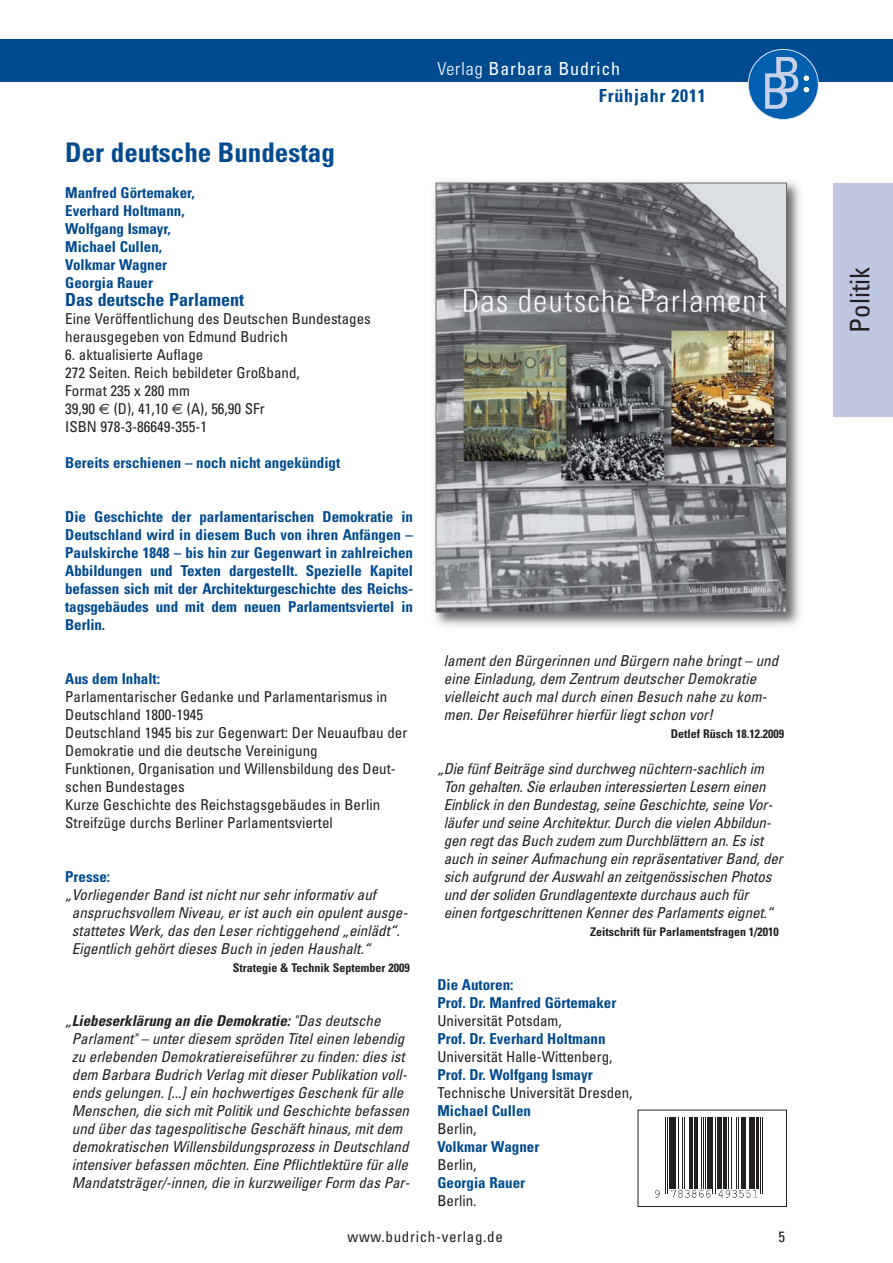
<style>
.page{position:relative;width:893px;height:1263px;background:#fff}
.page>*{position:absolute;margin:0;border:0;box-sizing:border-box;transform-origin:0 0}
.t1{font:700 condensed 27px "Univers";color:#004a8f}
.t2{font:condensed 27px "Univers";color:#231f20}
.t3{font:condensed 18px/26.4px "Univers";letter-spacing:.045em;color:#fff}
.t4{font:700 condensed 18px "Univers";color:#004a8f}
.t5{font:italic condensed 15px/18px "Univers";color:#231f20}
.t6{font:condensed 15px/18px "Univers";color:#231f20}
.t7{font:700 condensed 15px/18px "Univers";color:#004a8f}
.t8{font:condensed 15px "Univers";letter-spacing:.045em;color:#231f20}
.t9{font:700 condensed 12px "Univers";color:#231f20}
.s1{font-family:"Euro Sans";font-stretch:normal}
.s2{font-weight:700}
.s3{font-weight:300}
.s4{font-weight:700;color:#004a8f}
</style>
<div class="page">
<div style="left:0;top:39px;width:893px;height:43px;background:#004a8f"></div>
<div style="left:748px;top:49px;width:70px;height:70px;background:#0060af;border-radius:50%"></div>
<div style="left:748px;top:49px;width:71px;height:71px;border:1px solid #e0e5f3;border-radius:50%"></div>
<svg style="left:804px;top:87px;width:5px;height:5px"></svg>
<svg style="left:804px;top:75px;width:5px;height:6px"></svg>
<svg style="left:765px;top:57px;width:33px;height:52px"></svg>
<div style="left:833px;top:183px;width:60px;height:234px;background:#bfc6e0"></div>
<img style="left:434px;top:181px;width:366px;height:446px">
<img style="left:438px;top:185px;width:347px;height:425px">
<div style="left:436px;top:183px;width:351px;height:429px;border:1px solid #6d6e70"></div>
<hr style="left:665px;top:1117px;width:1px;height:77px;background:#231f20">
<hr style="left:667px;top:1117px;width:1px;height:77px;background:#231f20">
<hr style="left:669px;top:1117px;width:3px;height:72px;background:#231f20">
<hr style="left:673px;top:1117px;width:2px;height:72px;background:#231f20">
<hr style="left:678px;top:1117px;width:1px;height:72px;background:#231f20">
<hr style="left:682px;top:1117px;width:1px;height:72px;background:#231f20">
<hr style="left:684px;top:1117px;width:1px;height:72px;background:#231f20">
<hr style="left:689px;top:1117px;width:1px;height:72px;background:#231f20">
<hr style="left:691px;top:1117px;width:2px;height:72px;background:#231f20">
<hr style="left:694px;top:1117px;width:3px;height:72px;background:#231f20">
<hr style="left:701px;top:1117px;width:1px;height:72px;background:#231f20">
<hr style="left:703px;top:1117px;width:1px;height:72px;background:#231f20">
<hr style="left:705px;top:1117px;width:1px;height:72px;background:#231f20">
<hr style="left:707px;top:1117px;width:4px;height:72px;background:#231f20">
<hr style="left:712px;top:1117px;width:1px;height:77px;background:#231f20">
<hr style="left:715px;top:1117px;width:1px;height:77px;background:#231f20">
<hr style="left:717px;top:1117px;width:1px;height:72px;background:#231f20">
<hr style="left:719px;top:1117px;width:3px;height:72px;background:#231f20">
<hr style="left:724px;top:1117px;width:3px;height:72px;background:#231f20">
<hr style="left:728px;top:1117px;width:1px;height:72px;background:#231f20">
<hr style="left:731px;top:1117px;width:1px;height:72px;background:#231f20">
<hr style="left:736px;top:1117px;width:1px;height:72px;background:#231f20">
<hr style="left:738px;top:1117px;width:1px;height:72px;background:#231f20">
<hr style="left:741px;top:1117px;width:3px;height:72px;background:#231f20">
<hr style="left:745px;top:1117px;width:1px;height:72px;background:#231f20">
<hr style="left:749px;top:1117px;width:3px;height:72px;background:#231f20">
<hr style="left:753px;top:1117px;width:2px;height:72px;background:#231f20">
<hr style="left:757px;top:1117px;width:2px;height:72px;background:#231f20">
<hr style="left:760px;top:1117px;width:1px;height:77px;background:#231f20">
<hr style="left:762px;top:1117px;width:1px;height:77px;background:#231f20">
<svg style="left:655px;top:1190px;width:5px;height:8px"></svg>
<svg style="left:671px;top:1190px;width:39px;height:8px"></svg>
<svg style="left:719px;top:1190px;width:38px;height:8px"></svg>
<div style="left:638px;top:1110px;width:149px;height:97px;border:1px solid #231f20"></div>
<h1 class="t1" style="left:65px;top:143px;width:271px">Der deutsche Bundestag</h1>
<p class="t7" style="left:65px;top:185px;width:131px">Manfred Görtemaker,<br>Everhard Holtmann,<br>Wolfgang Ismayr,<br>Michael Cullen,<br>Volkmar Wagner<br>Georgia Rauer</p>
<p class="t4" style="left:65px;top:293px;width:180px">Das deutsche Parlament</p>
<p class="t6" style="left:65px;top:311px;width:307px">Eine Veröffentlichung des Deutschen Bundestages herausgegeben von Edmund Budrich</p>
<p class="t6" style="left:65px;top:347px;width:236px">6. aktualisierte Auflage<br>272 Seiten. Reich bebildeter Großband,<br>Format 235 x 280 mm<br>39,90 <span class="s1">€</span> (D), 41,10 <span class="s1">€</span> (A), 56,90 SFr<br>ISBN 978-3-86649-355-1</p>
<p class="t7" style="left:65px;top:455px;width:276px">Bereits erschienen – noch nicht angekündigt</p>
<p class="t7" style="left:65px;top:509px;width:349px;text-align:justify">Die Geschichte der parlamentarischen Demokratie in Deutschland wird in diesem Buch von ihren Anfängen – Paulskirche 1848 – bis hin zur Gegenwart in zahlreichen Abbildungen und Texten dargestellt. Spezielle Kapitel befassen sich mit der Architekturgeschichte des Reichs&shy;tagsgebäudes und mit dem neuen Parlamentsviertel in Berlin.</p>
<p class="t7" style="left:65px;top:671px;width:96px">Aus dem Inhalt:</p>
<p class="t6" style="left:65px;top:689px;width:344px">Parlamentarischer Gedanke und Parlamentarismus in Deutschland 1800-1945<br>Deutschland 1945 bis zur Gegenwart: Der Neuaufbau der Demokratie und die deutsche Vereinigung<br>Funktionen, Organisation und Willensbildung des Deut&shy;schen Bundestages<br>Kurze Geschichte des Reichstagsgebäudes in Berlin Streifzüge durchs Berliner Parlamentsviertel</p>
<p class="t7" style="left:65px;top:869px;width:46px">Presse:</p>
<p class="t5" style="left:72px;top:887px;width:340px;text-indent:-7px">„VorliegenderBand istnichtnursehrinformativ auf anspruchsvollem Niveau,eristauch ein opulentausge&shy;stattetes Werk,das den Leserrichtiggehend „einlädt“.<br>Eigentlich gehörtdieses Buch in jeden Haushalt.“</p>
<p class="t9" style="left:233px;top:963px;width:178px">Strategie &amp; Technik September 2009</p>
<p class="t5" style="left:72px;top:1013px;width:342px;text-indent:-7px">„<span class="s2">Liebeserklärung an die Demokratie:</span> "Das deutsche Parlament"– unterdiesem spröden Titeleinen lebendig zu erlebenden Demokratiereiseführerzu finden:dies ist dem Barbara Budrich Verlag mitdieserPublikation voll&shy;ends gelungen.[...]ein hochwertiges Geschenk füralle Menschen,die sich mitPolitik und Geschichte befassen und überdas tagespolitische Geschäfthinaus,mitdem demokratischen Willensbildungsprozess in Deutschland intensiverbefassen möchten.Eine Pflichtlektüre füralle Mandatsträger/-innen,die in kurzweiligerForm das Par-</p>
<p class="t3" style="left:599px;top:57px;width:108px;text-indent:-162px"><span class="s3">Verlag</span> Barbara Budrich<br><span class="s4">Frühjahr 2011</span></p>
<p class="t5" style="left:444px;top:653px;width:339px">lamentden Bürgerinnen und Bürgern nahe bringt– und eine Einladung,dem Zentrum deutscherDemokratie vielleichtauch maldurch einen Besuch nahe zu kom&shy;men.DerReiseführerhierfürliegtschon vor!</p>
<p class="t9" style="left:671px;top:729px;width:115px">Detlef Rüsch 18.12.2009</p>
<p class="t5" style="left:444px;top:761px;width:344px;text-indent:-6px">„Die fünf Beiträge sind durchweg nüchtern-sachlich im Ton gehalten.Sie erlauben interessierten Lesern einen Einblick in den Bundestag,seine Geschichte,seine Vor&shy;läuferund seine Architektur.Durch die vielen Abbildun&shy;gen regtdas Buch zudem zum Durchblättern an.Es ist auch in seinerAufmachung ein repräsentativerBand,der sich aufgrund derAuswahlan zeitgenössischen Photos und dersoliden Grundlagentexte durchaus auch für einen fortgeschrittenen Kennerdes Parlaments eignet.“</p>
<p class="t9" style="left:590px;top:927px;width:190px">Zeitschrift für Parlamentsfragen 1/2010</p>
<p class="t7" style="left:437px;top:977px;width:181px">Die Autoren:<br>Prof. Dr. Manfred Görtemaker</p>
<p class="t6" style="left:437px;top:1013px;width:126px">Universität Potsdam,</p>
<p class="t7" style="left:437px;top:1031px;width:170px">Prof. Dr. Everhard Holtmann</p>
<p class="t6" style="left:437px;top:1049px;width:177px">Universität Halle-Wittenberg,</p>
<p class="t7" style="left:437px;top:1067px;width:157px">Prof. Dr. Wolfgang Ismayr</p>
<p class="t6" style="left:437px;top:1085px;width:197px">Technische Universität Dresden,</p>
<p class="t7" style="left:437px;top:1103px;width:95px">Michael Cullen</p>
<p class="t6" style="left:437px;top:1121px;width:41px">Berlin,</p>
<p class="t7" style="left:437px;top:1139px;width:103px">Volkmar Wagner</p>
<p class="t6" style="left:437px;top:1157px;width:41px">Berlin,</p>
<p class="t7" style="left:437px;top:1175px;width:89px">Georgia Rauer</p>
<p class="t6" style="left:437px;top:1193px;width:41px">Berlin.</p>
<p class="t8" style="left:348px;top:1231px;width:157px">www.budrich-verlag.de</p>
<p class="t6" style="left:778px;top:1229px;width:8px">5</p>
<h1 class="t2" style="left:850px;top:333px;width:67px;rotate:-90deg">Politik</h1>
</div>
